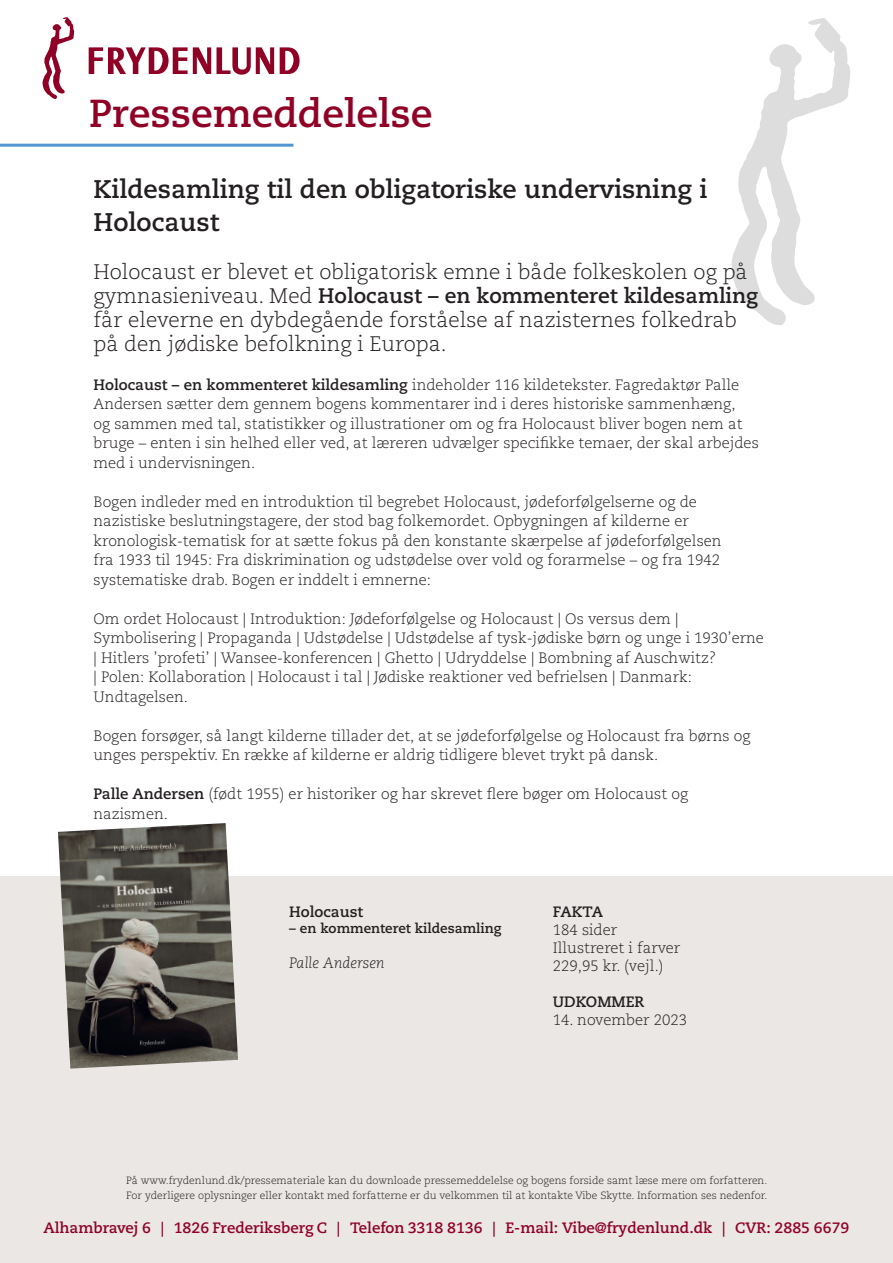
<style>
.page{position:relative;width:893px;height:1263px;background:#fff}
.page>*{position:absolute;margin:0;border:0;box-sizing:border-box;transform-origin:0 0}
.t1{font:700 39px "Caecilia LT Std";color:#900126}
.t2{font:700 25.5px/32.4px "Caecilia LT Std";color:#231f20}
.t3{font:300 21px/24px "Caecilia LT Std";color:#231f20}
.t4{font:300 15px/19.5px "Caecilia LT Std";color:#231f20}
.t5{font:700 15px "Caecilia LT Std";color:#900126}
.t6{font:700 15px "Caecilia LT Std";color:#231f20}
.t7{font:italic 300 15px "Caecilia LT Std";color:#231f20}
.t8{font:700 13.5px "Caecilia LT Std";color:#231f20}
.t9{font:300 10.5px/15px "Caecilia LT Std";color:#231f20}
.s1{font-weight:700}
</style>
<div class="page">
<svg style="left:731px;top:18px;width:119px;height:307px"></svg>
<hr style="left:0;top:144px;width:293px;height:3px;background:#5296d1">
<div style="left:0;top:876px;width:893px;height:387px;background:#ebe7e4"></div>
<svg style="left:43px;top:17px;width:32px;height:82px"></svg>
<svg style="left:89px;top:47px;width:122px;height:27px"></svg>
<svg style="left:217px;top:47px;width:57px;height:28px"></svg>
<svg style="left:280px;top:47px;width:20px;height:27px"></svg>
<img style="left:58px;top:823px;width:180px;height:245px">
<h1 class="t1" style="left:89px;top:91px;width:345px">Pressemeddelelse</h1>
<h2 class="t2" style="left:94px;top:174px;width:615px">Kildesamling til den obligatoriske undervisning i<br>Holocaust</h2>
<h3 class="t3" style="left:94px;top:260px;width:666px">Holocaust er blevet et obligatorisk emne i både folkeskolen og på gymnasieniveau. Med <span class="s1">Holocaust – en kommenteret kildesamling </span>får eleverne en dybdegående forståelse af nazisternes folkedrab på den jødiske befolkning i Europa.</h3>
<p class="t4" style="left:94px;top:375px;width:667px"><span class="s1">Holocaust – en kommenteret kildesamling</span> indeholder 116 kildetekster. Fagredaktør Palle Andersen sætter dem gennem bogens kommentarer ind i deres historiske sammenhæng,<br>og sammen med tal, statistikker og illustrationer om og fra Holocaust bliver bogen nem at bruge – enten i sin helhed eller ved, at læreren udvælger specifikke temaer, der skal arbejdes med i undervisningen.</p>
<p class="t4" style="left:94px;top:492px;width:630px">Bogen indleder med en introduktion til begrebet Holocaust, jødeforfølgelserne og de nazistiske beslutningstagere, der stod bag folkemordet. Opbygningen af kilderne er kronologisk-tematisk for at sætte fokus på den konstante skærpelse af jødeforfølgelsen fra 1933 til 1945: Fra diskrimination og udstødelse over vold og forarmelse – og fra 1942 systematiske drab. Bogen er inddelt i emnerne:</p>
<p class="t4" style="left:94px;top:609px;width:672px">Om ordet Holocaust | Introduktion: Jødeforfølgelse og Holocaust | Os versus dem | Symbolisering | Propaganda | Udstødelse | Udstødelse af tysk-jødiske børn og unge i 1930’erne | Hitlers ’profeti’ | Wansee-konferencen | Ghetto | Udryddelse | Bombning af Auschwitz?<br>| Polen: Kollaboration | Holocaust i tal | Jødiske reaktioner ved befrielsen | Danmark:<br>Undtagelsen.</p>
<p class="t4" style="left:94px;top:726px;width:658px">Bogen forsøger, så langt kilderne tillader det, at se jødeforfølgelse og Holocaust fra børns og unges perspektiv. En række af kilderne er aldrig tidligere blevet trykt på dansk.</p>
<p class="t4" style="left:94px;top:785px;width:596px"><span class="s1">Palle Andersen</span> (født 1955) er historiker og har skrevet flere bøger om Holocaust og nazismen.</p>
<p class="t6" style="left:289px;top:903px;width:75px">Holocaust</p>
<p class="t8" style="left:289px;top:921px;width:214px">– en kommenteret kildesamling</p>
<p class="t7" style="left:289px;top:954px;width:97px">Palle Andersen</p>
<p class="t6" style="left:553px;top:903px;width:52px">FAKTA</p>
<p class="t4" style="left:553px;top:921px;width:129px;line-height:18px">184 sider<br>Illustreret i farver<br>229,95 kr. (vejl.)</p>
<p class="t6" style="left:553px;top:993px;width:93px">UDKOMMER</p>
<p class="t4" style="left:553px;top:1011px;width:136px">14. november 2023</p>
<p class="t9" style="left:126px;top:1173px;width:643px">På www.frydenlund.dk/pressemateriale kan du downloade pressemeddelelse og bogens forside samt læse mere om forfatteren.<br>For yderligere oplysninger eller kontakt med forfatterne er du velkommen til at kontakte Vibe Skytte. Information ses nedenfor.</p>
<p class="t5" style="left:43px;top:1218px;width:807px">Alhambravej 6 | 1826 Frederiksberg C | Telefon 3318 8136 | E-mail: Vibe@frydenlund.dk | CVR: 2885 6679</p>
</div>
